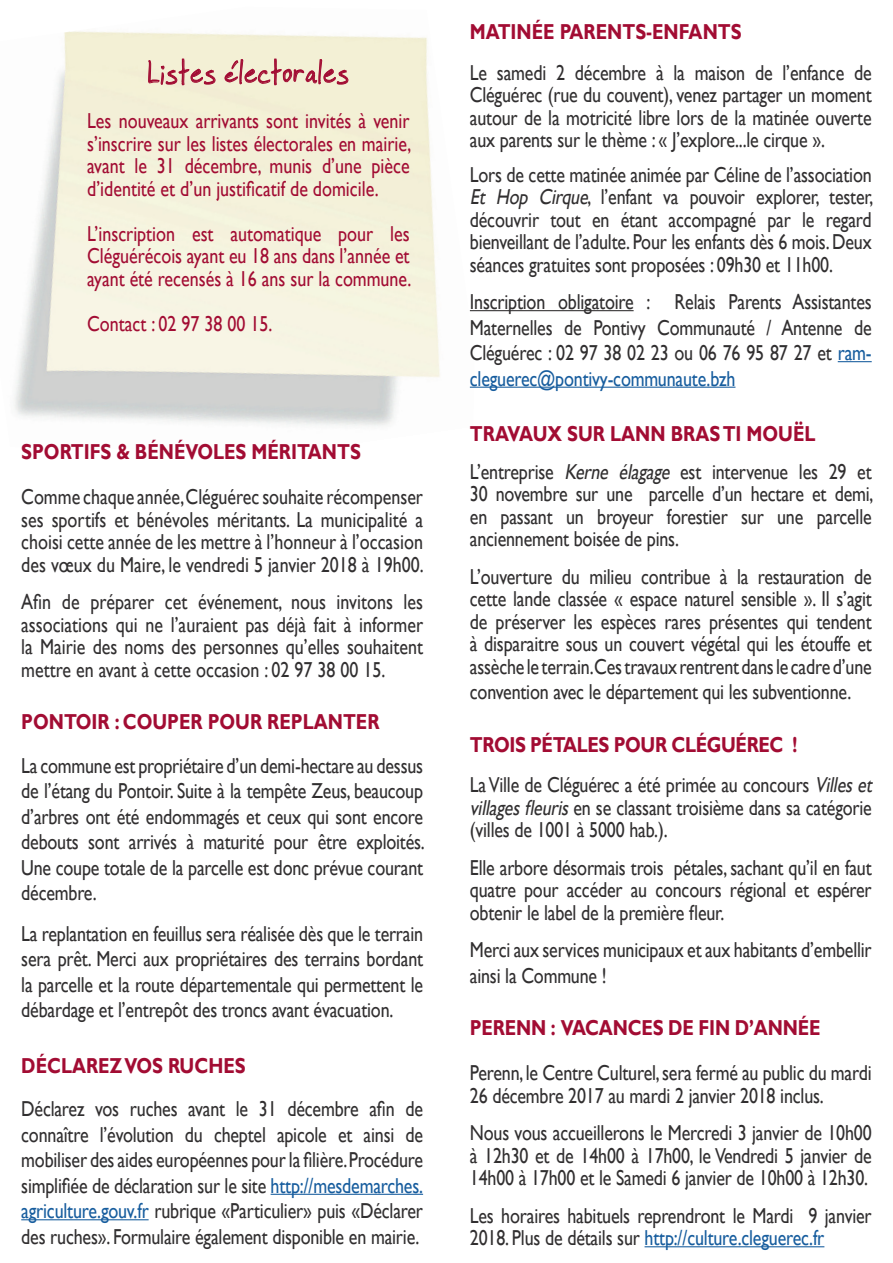
<style>
.page{position:relative;width:893px;height:1263px;background:#fff}
.page>*{position:absolute;margin:0;border:0;box-sizing:border-box;transform-origin:0 0}
.t1{font:34.2px "Faraco Hand";letter-spacing:.01em;color:#a20c33;scale:.83 1}
.t2{font:21.6px/22.5px "Gill Sans";letter-spacing:-.01em;color:#312f30;text-align:justify;scale:.83 1}
.t3{font:21.6px/22.5px "Gill Sans";color:#a20c33;text-align:justify;scale:.83 1}
.t4{font:700 21.6px "Gill Sans";color:#a20c33;scale:.83 1}
.s1{color:#175d9e}
.s2{font-style:italic}
.s3{font-weight:700;color:#a20c33}
</style>
<div class="page">
<hr style="left:271px;top:1194px;width:152px;height:1px;background:#175d9e">
<hr style="left:21px;top:1219px;width:128px;height:1px;background:#175d9e">
<hr style="left:470px;top:310px;width:164px;height:1px;background:#312f30">
<hr style="left:838px;top:361px;width:34px;height:1px;background:#175d9e">
<hr style="left:470px;top:387px;width:265px;height:1px;background:#175d9e">
<hr style="left:645px;top:1246px;width:179px;height:1px;background:#175d9e">
<svg style="left:148px;top:58px;width:68px;height:27px;background:#e2c3b5"></svg>
<svg style="left:224px;top:58px;width:124px;height:27px;background:#e3c3b5"></svg>
<h1 class="t1" style="left:148px;top:51px;width:244px">Listes électorales</h1>
<p class="t3" style="left:87px;top:110px;width:392px">Les nouveaux arrivants sont invités à venir s’inscrire sur les listes électorales en mairie, avant le 31 décembre, munis d’une pièce d’identité et d’un justificatif de domicile.</p>
<p class="t3" style="left:87px;top:223px;width:392px">L’inscription est automatique pour les Cléguérécois ayant eu 18 ans dans l’année et ayant été recensés à 16 ans sur la commune.</p>
<p class="t3" style="left:87px;top:313px;width:225px">Contact : 02 97 38 00 15.</p>
<p class="t4" style="left:21px;top:439px;width:411px">SPORTIFS &amp; BÉNÉVOLES MÉRITANTS</p>
<p class="t2" style="left:21px;top:486px;width:486px">Comme chaque année, Cléguérec souhaite récompenser ses sportifs et bénévoles méritants. La municipalité a choisi cette année de les mettre à l’honneur à l’occasion des vœux du Maire, le vendredi 5 janvier 2018 à 19h00.</p>
<p class="t2" style="left:21px;top:591px;width:486px">Afin de préparer cet événement, nous invitons les associations qui ne l’auraient pas déjà fait à informer la Mairie des noms des personnes qu’elles souhaitent mettre en avant à cette occasion : 02 97 38 00 15.</p>
<p class="t4" style="left:21px;top:709px;width:433px">PONTOIR : COUPER POUR REPLANTER</p>
<p class="t2" style="left:21px;top:753px;width:488px;line-height:25.5px">La commune est propriétaire d’un demi-hectare au dessus de l’étang du Pontoir. Suite à la tempête Zeus, beaucoup d’arbres ont été endommagés et ceux qui sont encore debouts sont arrivés à maturité pour être exploités.<br>Une coupe totale de la parcelle est donc prévue courant décembre.</p>
<p class="t2" style="left:21px;top:921px;width:486px;line-height:25.5px">La replantation en feuillus sera réalisée dès que le terrain sera prêt. Merci aux propriétaires des terrains bordant la parcelle et la route départementale qui permettent le débardage et l’entrepôt des troncs avant évacuation.</p>
<p class="t4" style="left:21px;top:1052px;width:272px">DÉCLAREZ VOS RUCHES</p>
<p class="t2" style="left:21px;top:1097px;width:486px;line-height:25.5px">Déclarez vos ruches avant le 31 décembre afin de connaître l’évolution du cheptel apicole et ainsi de mobiliser des aides européennes pour la filière. Procédure simplifiée de déclaration sur le site <span class="s1">http://mesdemarches. agriculture.gouv.fr</span> rubrique «Particulier» puis «Déclarer des ruches». Formulaire également disponible en mairie.</p>
<p class="t4" style="left:470px;top:19px;width:329px">MATINÉE PARENTS-ENFANTS</p>
<p class="t2" style="left:470px;top:61px;width:486px">Le samedi 2 décembre à la maison de l’enfance de Cléguérec (rue du couvent), venez partager un moment autour de la motricité libre lors de la matinée ouverte aux parents sur le thème : « J’explore...le cirque ».</p>
<p class="t2" style="left:470px;top:163px;width:488px">Lors de cette matinée animée par Céline de l’association <span class="s2">Et Hop Cirque</span>, l’enfant va pouvoir explorer, tester, découvrir tout en étant accompagné par le regard bienveillant de l’adulte. Pour les enfants dès 6 mois. Deux séances gratuites sont proposées : 09h30 et 11h00.</p>
<p class="t2" style="left:470px;top:289px;width:486px;line-height:25.5px">Inscription obligatoire : Relais Parents Assistantes Maternelles de Pontivy Communauté / Antenne de Cléguérec : 02 97 38 02 23 ou 06 76 95 87 27 et <span class="s1">ram&shy;cleguerec@pontivy-communaute.bzh</span></p>
<p class="t2" style="left:470px;top:415px;width:486px;line-height:37.5px"><span class="s3">TRAVAUX SUR LANN BRAS TI MOUËL<br></span>L’entreprise <span class="s2">Kerne élagage</span> est intervenue les 29 et</p>
<p class="t2" style="left:470px;top:483px;width:488px">30 novembre sur une parcelle d’un hectare et demi, en passant un broyeur forestier sur une parcelle anciennement boisée de pins.</p>
<p class="t2" style="left:470px;top:565px;width:486px">L’ouverture du milieu contribue à la restauration de cette lande classée « espace naturel sensible ». Il s’agit de préserver les espèces rares présentes qui tendent à disparaitre sous un couvert végétal qui les étouffe et assèche le terrain.Ces travaux rentrent dans le cadre d’une</p>
<p class="t2" style="left:470px;top:681px;width:461px">convention avec le département qui les subventionne.</p>
<p class="t2" style="left:470px;top:724px;width:491px;line-height:40.5px"><span class="s3">TROIS PÉTALES POUR CLÉGUÉREC !<br></span>La Ville de Cléguérec a été primée au concours <span class="s2">Villeset</span></p>
<p class="t2" style="left:470px;top:796px;width:486px"><span class="s2">villagesfleuris</span>en se classant troisième dans sa catégorie (villes de 1001 à 5000 hab.).</p>
<p class="t2" style="left:470px;top:856px;width:486px">Elle arbore désormais trois pétales, sachant qu’il en faut quatre pour accéder au concours régional et espérer obtenir le label de la première fleur.</p>
<p class="t2" style="left:470px;top:937px;width:486px;line-height:25.5px">Merci aux services municipaux et aux habitants d’embellir ainsi la Commune !</p>
<p class="t4" style="left:470px;top:1015px;width:424px">PERENN : VACANCES DE FIN D’ANNÉE</p>
<p class="t2" style="left:470px;top:1062px;width:486px">Perenn, le Centre Culturel, sera fermé au public du mardi<br>26 décembre 2017 au mardi 2 janvier 2018 inclus.</p>
<p class="t2" style="left:470px;top:1122px;width:486px">Nous vous accueillerons le Mercredi 3 janvier de 10h00 à 12h30 et de 14h00 à 17h00, le Vendredi 5 janvier de 14h00 à 17h00 et le Samedi 6 janvier de 10h00 à 12h30.</p>
<p class="t2" style="left:470px;top:1204px;width:486px">Les horaires habituels reprendront le Mardi 9 janvier<br>2018. Plus de détails sur <span class="s1">http://culture.cleguerec.fr</span></p>
</div>
